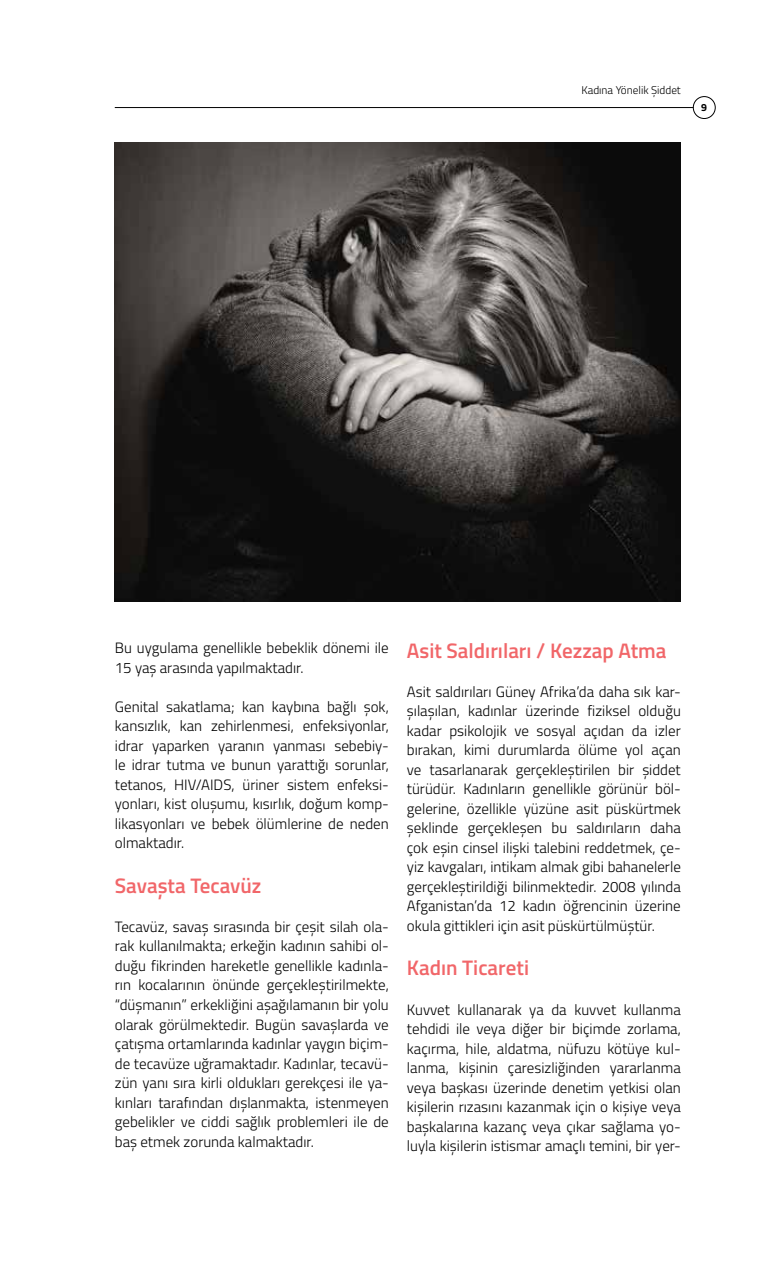
<style>
.page{position:relative;width:766px;height:1263px;background:#fff}
.page>*{position:absolute;margin:0;border:0;box-sizing:border-box;transform-origin:0 0}
.t1{font:600 21px "Titillium";color:#f16669}
.t2{font:300 15px/19.5px "Titillium";color:#000;text-align:justify}
.t3{font:300 11.25px "Titillium";color:#000}
.t4{font:700 10.5px "Titillium";color:#000}
</style>
<div class="page">
<hr style="left:115px;top:107px;width:580px;height:1px;background:#000">
<div style="left:693px;top:97px;width:22px;height:22px;background:#fff;border-radius:50%"></div>
<div style="left:692px;top:96px;width:23px;height:23px;border:1px solid #000;border-radius:50%"></div>
<img style="left:115px;top:142px;width:565px;height:459px">
<p class="t3" style="left:581px;top:82px;width:101px">Kadına Yönelik Şiddet</p>
<p class="t4" style="left:700px;top:99px;width:7px">9</p>
<p class="t2" style="left:115px;top:637px;width:275px">Bu uygulama genellikle bebeklik dönemi ile<br>15 yaş arasında yapılmaktadır.</p>
<p class="t2" style="left:115px;top:696px;width:275px">Genital sakatlama; kan kaybına bağlı şok, kansızlık, kan zehirlenmesi, enfeksiyonlar, idrar yaparken yaranın yanması sebebiy&shy;le idrar tutma ve bunun yarattığı sorunlar, tetanos, HIV/AIDS, üriner sistem enfeksi&shy;yonları, kist oluşumu, kısırlık, doğum komp&shy;likasyonları ve bebek ölümlerine de neden olmaktadır.</p>
<h1 class="t1" style="left:115px;top:870px;width:148px">Savaşta Tecavüz</h1>
<p class="t2" style="left:115px;top:916px;width:275px">Tecavüz, savaş sırasında bir çeşit silah ola&shy;rak kullanılmakta; erkeğin kadının sahibi ol&shy;duğu fikrinden hareketle genellikle kadınla&shy;rın kocalarının önünde gerçekleştirilmekte, “düşmanın” erkekliğini aşağılamanın bir yolu olarak görülmektedir. Bugün savaşlarda ve çatışma ortamlarında kadınlar yaygın biçim&shy;de tecavüze uğramaktadır. Kadınlar, tecavü&shy;zün yanı sıra kirli oldukları gerekçesi ile ya&shy;kınları tarafından dışlanmakta, istenmeyen gebelikler ve ciddi sağlık problemleri ile de baş etmek zorunda kalmaktadır.</p>
<h1 class="t1" style="left:407px;top:635px;width:261px">Asit Saldırıları / Kezzap Atma</h1>
<p class="t2" style="left:407px;top:681px;width:275px">Asit saldırıları Güney Afrika’da daha sık kar&shy;şılaşılan, kadınlar üzerinde fiziksel olduğu kadar psikolojik ve sosyal açıdan da izler bırakan, kimi durumlarda ölüme yol açan ve tasarlanarak gerçekleştirilen bir şiddet türüdür. Kadınların genellikle görünür böl&shy;gelerine, özellikle yüzüne asit püskürtmek şeklinde gerçekleşen bu saldırıların daha çok eşin cinsel ilişki talebini reddetmek, çe&shy;yiz kavgaları, intikam almak gibi bahanelerle gerçekleştirildiği bilinmektedir. 2008 yılında Afganistan’da 12 kadın öğrencinin üzerine okula gittikleri için asit püskürtülmüştür.</p>
<h1 class="t1" style="left:407px;top:952px;width:124px">Kadın Ticareti</h1>
<p class="t2" style="left:407px;top:999px;width:275px">Kuvvet kullanarak ya da kuvvet kullanma tehdidi ile veya diğer bir biçimde zorlama, kaçırma, hile, aldatma, nüfuzu kötüye kul&shy;lanma, kişinin çaresizliğinden yararlanma veya başkası üzerinde denetim yetkisi olan kişilerin rızasını kazanmak için o kişiye veya başkalarına kazanç veya çıkar sağlama yo&shy;luyla kişilerin istismar amaçlı temini, bir yer-</p>
</div>
